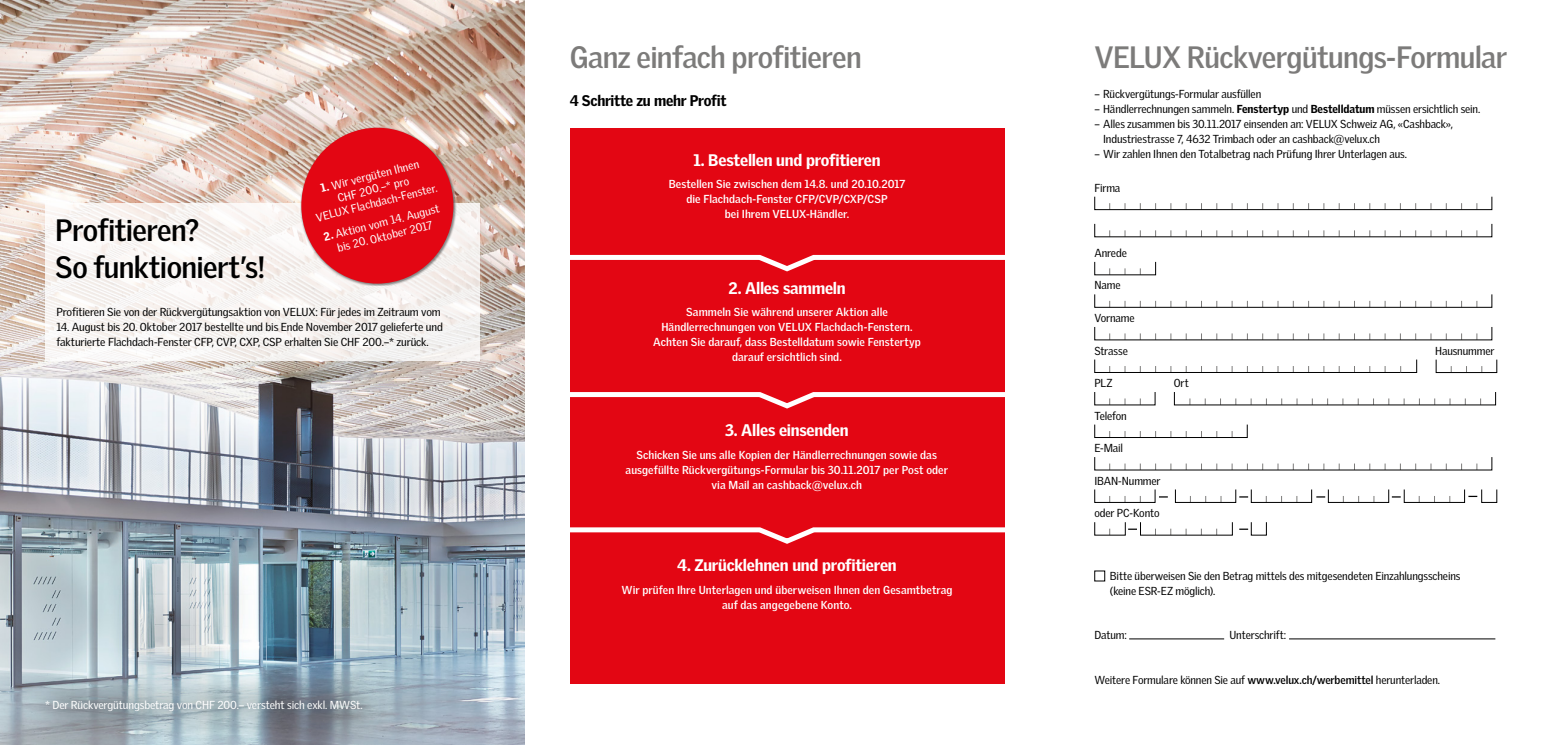
<style>
.page{position:relative;width:1567px;height:745px;background:#fff}
.page>*{position:absolute;margin:0;border:0;box-sizing:border-box;transform-origin:0 0}
.t1{font:700 30px "Velux Gothic";letter-spacing:-.02em;color:#7c7b7a}
.t2{font:700 30px/37.5px "Velux Gothic";letter-spacing:-.02em;color:#000}
.t3{font:900 16.25px "Velux Gothic";letter-spacing:-.015em;color:#fff}
.t4{font:900 15px "Velux Gothic";letter-spacing:-.02em;color:#000}
.t5{font:11.25px/15px "Velux Gothic";letter-spacing:-.01em;color:#000}
.t6{font:700 11.25px/15px "Velux Gothic";letter-spacing:.005em;color:#fff;text-align:center}
.t7{font:11.25px/13.8px "Velux Gothic";letter-spacing:-.01em;color:#fff;text-align:center}
.s1{font-weight:900}
.s2{font-weight:700}
</style>
<div class="page">
<div style="left:569px;top:128px;width:435px;height:555px;background:#e30613"></div>
<svg style="left:569px;top:252px;width:436px;height:22px"></svg>
<svg style="left:569px;top:389px;width:436px;height:22px"></svg>
<svg style="left:569px;top:524px;width:436px;height:22px"></svg>
<div style="left:1094px;top:196px;width:397px;height:14px;border:1px solid #000"></div>
<img style="left:0;top:0;width:524px;height:744px">
<svg style="left:45px;top:203px;width:434px;height:158px;fill:#f7f4f2"></svg>
<div style="left:300px;top:126px;width:156px;height:160px;background:#000;opacity:.46"></div>
<div style="left:301px;top:128px;width:152px;height:155px;background:#e30613;border-radius:50%"></div>
<svg style="left:17px;top:667px;width:374px;height:74px;background:#9baab3"></svg>
<hr style="left:1129px;top:638px;width:95px;height:1px;background:#000">
<hr style="left:1288px;top:638px;width:207px;height:1px;background:#000">
<h1 class="t2" style="left:55px;top:211px;width:211px">Profitieren?<br>So funktioniert’s!</h1>
<p class="t7" style="left:308px;top:184px;width:126px;rotate:-14deg"><span class="s1">1.</span> Wir vergüten Ihnen<br>CHF 200.–* pro<br>VELUX Flachdach-Fenster.</p>
<p class="t7" style="left:322px;top:230px;width:120px;rotate:-14deg"><span class="s1">2.</span> Aktion vom 14. August bis 20. Oktober 2017</p>
<p class="t5" style="left:56px;top:304px;width:386px">Profitieren Sie von der Rückvergütungsaktion von VELUX: Für jedes im Zeitraum vom</p>
<p class="t5" style="left:56px;top:319px;width:388px">14. August bis 20. Oktober 2017 bestellte und bis Ende November 2017 gelieferte und fakturierte Flachdach-Fenster CFP, CVP, CXP, CSP erhalten Sie CHF 200.–* zurück.</p>
<p class="t7" style="left:45px;top:697px;width:319px">* Der Rückvergütungsbetrag von CHF 200.– versteht sich exkl. MWSt.</p>
<h1 class="t1" style="left:569px;top:38px;width:293px">Ganz einfach profitieren</h1>
<h3 class="t4" style="left:569px;top:91px;width:158px">4 Schritte zu mehr Profit</h3>
<h2 class="t3" style="left:693px;top:149px;width:189px">1. Bestellen und profitieren</h2>
<p class="t6" style="left:668px;top:177px;width:238px">Bestellen Sie zwischen dem 14.8. und 20.10.2017 die Flachdach-Fenster CFP/CVP/CXP/CSP<br>bei Ihrem VELUX-Händler.</p>
<h2 class="t3" style="left:728px;top:277px;width:119px">2. Alles sammeln</h2>
<p class="t6" style="left:653px;top:304px;width:269px">Sammeln Sie während unserer Aktion alle Händlerrechnungen von VELUX Flachdach-Fenstern.<br>Achten Sie darauf, dass Bestelldatum sowie Fenstertyp darauf ersichtlich sind.</p>
<h2 class="t3" style="left:725px;top:419px;width:125px">3. Alles einsenden</h2>
<p class="t6" style="left:625px;top:447px;width:324px">Schicken Sie uns alle Kopien der Händlerrechnungen sowie das ausgefüllte Rückvergütungs-Formular bis 30.11.2017 per Post oder via Mail an cashback@velux.ch</p>
<h2 class="t3" style="left:677px;top:554px;width:221px">4. Zurücklehnen und profitieren</h2>
<p class="t6" style="left:621px;top:582px;width:332px">Wir prüfen Ihre Unterlagen und überweisen Ihnen den Gesamtbetrag auf das angegebene Konto.</p>
<h1 class="t1" style="left:1094px;top:38px;width:414px">VELUX Rückvergütungs-Formular</h1>
<p class="t5" style="left:1094px;top:86px;width:168px">– Rückvergütungs-Formular ausfüllen</p>
<p class="t5" style="left:1094px;top:101px;width:387px">– Händlerrechnungen sammeln. <span class="s1">Fenstertyp</span> und <span class="s1">Bestelldatum</span> müssen ersichtlich sein.</p>
<p class="t5" style="left:1103px;top:116px;width:351px;text-indent:-9px">– Alles zusammen bis 30.11.2017 einsenden an: VELUX Schweiz AG, «Cashback»,<br>Industriestrasse 7, 4632 Trimbach oder an cashback@velux.ch</p>
<p class="t5" style="left:1094px;top:146px;width:314px">– Wir zahlen Ihnen den Totalbetrag nach Prüfung Ihrer Unterlagen aus.</p>
<p class="t5" style="left:1094px;top:180px;width:27px">Firma</p>
<p class="t5" style="left:1094px;top:245px;width:34px">Anrede</p>
<p class="t5" style="left:1094px;top:277px;width:28px">Name</p>
<p class="t5" style="left:1094px;top:310px;width:42px">Vorname</p>
<p class="t5" style="left:1094px;top:342px;width:35px">Strasse</p>
<p class="t5" style="left:1435px;top:342px;width:61px">Hausnummer</p>
<p class="t5" style="left:1094px;top:375px;width:20px">PLZ</p>
<p class="t5" style="left:1173px;top:375px;width:17px">Ort</p>
<p class="t5" style="left:1094px;top:407px;width:34px">Telefon</p>
<p class="t5" style="left:1094px;top:440px;width:30px">E-Mail</p>
<p class="t5" style="left:1094px;top:472px;width:68px">IBAN-Nummer</p>
<p class="t5" style="left:1094px;top:505px;width:67px">oder PC-Konto</p>
<p class="t5" style="left:1109px;top:568px;width:352px">Bitte überweisen Sie den Betrag mittels des mitgesendeten Einzahlungsscheins (keine ESR-EZ möglich).</p>
<p class="t5" style="left:1094px;top:626px;width:34px">Datum:</p>
<p class="t5" style="left:1229px;top:626px;width:58px">Unterschrift:</p>
<p class="t5" style="left:1094px;top:671px;width:347px">Weitere Formulare können Sie auf <span class="s2">www.velux.ch/werbemittel</span> herunterladen.</p>
</div>
